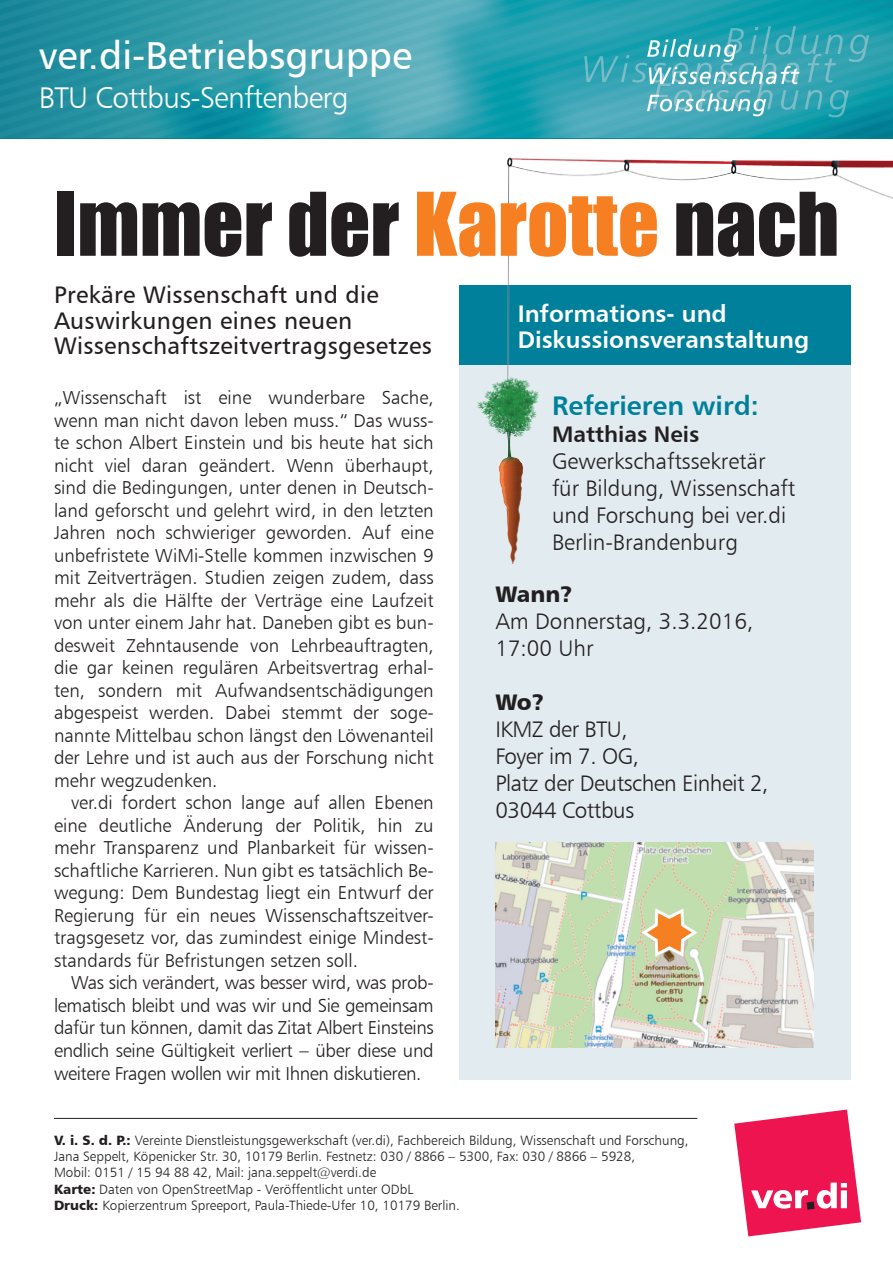
<style>
.page{position:relative;width:893px;height:1263px;background:#fff}
.page>*{position:absolute;margin:0;border:0;box-sizing:border-box;transform-origin:0 0}
.t1{font:81px "Impact";color:#231f20}
.t2{font:39px "Humanist 777 BT Roman B";color:#fff}
.t3{font:30px "Humanist 777 BT Light B";letter-spacing:-.025em;color:#fff}
.t4{font:27px "Humanist 777 BT Bold B";color:#00809a}
.t5{font:24px/25.5px "Humanist 777 BT Roman B";letter-spacing:.015em;color:#231f20}
.t6{font:24px/25.5px "Humanist 777 BT Bold B";color:#fff}
.t7{font:22.5px/27px "Humanist 777 BT Light B";color:#231f20}
.t8{font:22.5px/27px "Humanist 777 BT Light B";letter-spacing:-.02em;color:#231f20}
.t9{font:22.5px "Humanist 777 BT Bold B";color:#231f20}
.t10{font:22.5px "Humanist 777 BT Black B";letter-spacing:-.02em;color:#231f20}
.t11{font:18.75px/22.5px "Humanist 777 BT Light B";color:#231f20;text-align:justify}
.t12{font:13.5px/16.2px "Humanist 777 BT Light B";color:#231f20}
.s1{color:#f57f21}
.s2{font-family:"Humanist 777 BT Black B"}
</style>
<div class="page">
<div style="left:459px;top:365px;width:391px;height:715px;background:#e2ebf0"></div>
<img style="left:0;top:0;width:893px;height:138px">
<img style="left:584px;top:26px;width:288px;height:92px">
<div style="left:459px;top:286px;width:391px;height:79px;background:#00809a"></div>
<hr style="left:54px;top:1118px;width:643px;height:1px;background:#231f20">
<img style="left:477px;top:135px;width:416px;height:431px">
<img style="left:495px;top:842px;width:319px;height:206px">
<svg style="left:639px;top:906px;width:61px;height:53px;background:#dac492"></svg>
<svg style="left:734px;top:1109px;width:127px;height:127px"></svg>
<h2 class="t2" style="left:39px;top:31px;width:375px">ver.di-Betriebsgruppe</h2>
<h3 class="t3" style="left:39px;top:79px;width:311px">BTU Cottbus-Senftenberg</h3>
<h1 class="t1" style="left:54px;top:161px;width:787px">Immer der <span class="s1">Karotte</span> nach</h1>
<p class="t5" style="left:54px;top:282px;width:380px">Prekäre Wissenschaft und die<br>Auswirkungen eines neuen<br>Wissenschaftszeitvertragsgesetzes</p>
<p class="t11" style="left:54px;top:386px;width:381px">„Wissenschaft ist eine wunderbare Sache, wenn man nicht davon leben muss.“ Das wuss&shy;te schon Albert Einstein und bis heute hat sich nicht viel daran geändert. Wenn überhaupt, sind die Bedingungen, unter denen in Deutsch&shy;land geforscht und gelehrt wird, in den letzten Jahren noch schwieriger geworden. Auf eine unbefristete WiMi-Stelle kommen inzwischen 9 mit Zeitverträgen. Studien zeigen zudem, dass mehr als die Hälfte der Verträge eine Laufzeit von unter einem Jahr hat. Daneben gibt es bun&shy;desweit Zehntausende von Lehrbeauftragten, die gar keinen regulären Arbeitsvertrag erhal&shy;ten, sondern mit Aufwandsentschädigungen abgespeist werden. Dabei stemmt der soge&shy;nannte Mittelbau schon längst den Löwenanteil der Lehre und ist auch aus der Forschung nicht mehr wegzudenken.</p>
<p class="t11" style="left:54px;top:791px;width:381px;text-indent:17px">ver.di fordert schon lange auf allen Ebenen eine deutliche Änderung der Politik, hin zu mehr Transparenz und Planbarkeit für wissen&shy;schaftliche Karrieren. Nun gibt es tatsächlich Be&shy;wegung: Dem Bundestag liegt ein Entwurf der Regierung für ein neues Wissenschaftszeitver&shy;tragsgesetz vor, das zumindest einige Mindest&shy;standards für Befristungen setzen soll.</p>
<p class="t11" style="left:54px;top:971px;width:381px;text-indent:17px">Was sich verändert, was besser wird, was prob&shy;lematisch bleibt und was wir und Sie gemeinsam dafür tun können, damit das Zitat Albert Einsteins endlich seine Gültigkeit verliert – über diese und weitere Fragen wollen wir mit Ihnen diskutieren.</p>
<p class="t6" style="left:518px;top:301px;width:293px">Informations- und<br>Diskussionsveranstaltung</p>
<h3 class="t4" style="left:552px;top:388px;width:208px">Referieren wird:</h3>
<p class="t9" style="left:552px;top:420px;width:149px">Matthias Neis</p>
<p class="t7" style="left:552px;top:447px;width:245px">Gewerkschaftssekretär für Bildung, Wissenschaft und Forschung bei ver.di<br>Berlin-Brandenburg</p>
<p class="t10" style="left:495px;top:579px;width:79px">Wann?</p>
<p class="t7" style="left:495px;top:607px;width:259px">Am Donnerstag, 3.3.2016,<br>17:00 Uhr</p>
<p class="t10" style="left:495px;top:687px;width:50px">Wo?</p>
<p class="t8" style="left:495px;top:715px;width:275px">IKMZ der BTU,<br>Foyer im 7. OG,<br>Platz der Deutschen Einheit 2,<br>03044 Cottbus</p>
<p class="t12" style="left:54px;top:1132px;width:636px"><span class="s2">V. i. S. d. P.:</span> Vereinte Dienstleistungsgewerkschaft (ver.di), Fachbereich Bildung, Wissenschaft und Forschung, Jana Seppelt, Köpenicker Str. 30, 10179 Berlin. Festnetz: 030 / 8866 – 5300, Fax: 030 / 8866 – 5928,<br>Mobil: 0151 / 15 94 88 42, Mail: jana.seppelt@verdi.de<br><span class="s2">Karte:</span> Daten von OpenStreetMap - Veröffentlicht unter ODbL<br><span class="s2">Druck:</span> Kopierzentrum Spreeport, Paula-Thiede-Ufer 10, 10179 Berlin.</p>
</div>
